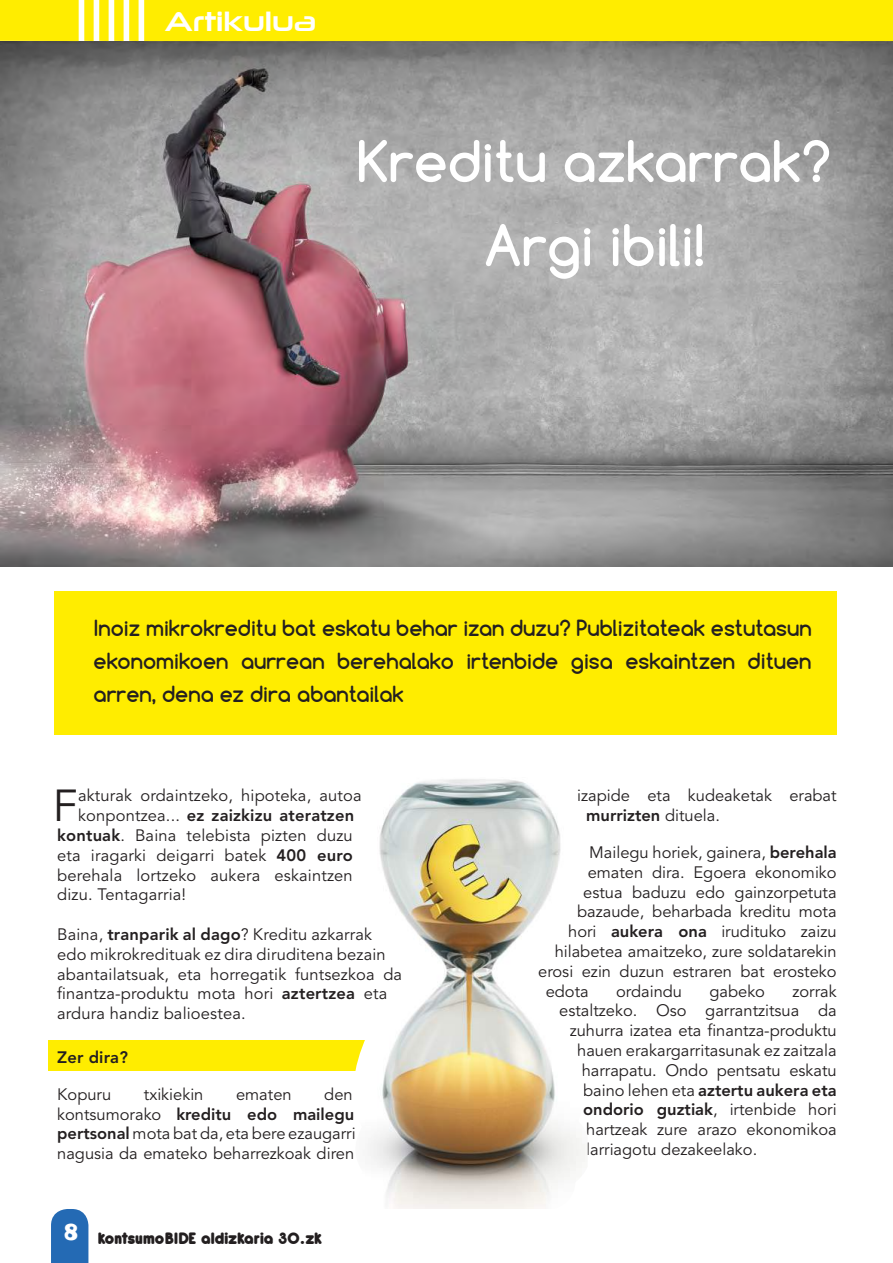
<style>
.page{position:relative;width:893px;height:1263px;background:#fff}
.page>*{position:absolute;margin:0;border:0;box-sizing:border-box;transform-origin:0 0}
.t1{font:700 54px/84px "Comfortaa";color:#fff;text-align:center}
.t2{font:44.4px "Avenir LT Std";color:#231f20}
.t3{font:27px "Neuropolitical Rg";color:#fff}
.t4{font:700 27px "Berlin Sans FB Demi";color:#fff}
.t5{font:700 21px/33px "Comfortaa";color:#231f20;text-align:justify}
.t6{font:800 18px "Antipasto";letter-spacing:-.03em;color:#231f20}
.t7{font:16.5px/19.8px "Avenir LT Std";color:#231f20}
.t8{font:800 16.5px "Avenir LT Std";color:#231f20}
.s1{font-weight:400}
.s2{font-weight:800}
</style>
<div class="page">
<img style="left:0;top:41px;width:893px;height:525px">
<div style="left:49px;top:1040px;width:370px;height:30px;background:#ffed00"></div>
<div style="left:0;top:0;width:893px;height:41px;background:#ffed00"></div>
<div style="left:51px;top:1209px;width:37px;height:54px;background:#246ab4"></div>
<div style="left:54px;top:591px;width:783px;height:143px;background:#ffed00"></div>
<img style="left:354px;top:779px;width:231px;height:430px">
<h3 class="t3" style="left:165px;top:4px;width:153px">Artikulua</h3>
<h1 class="t1" style="left:357px;top:119px;width:476px">Kreditu azkarrak?<br>Argi ibili!</h1>
<p class="t5" style="left:94px;top:611px;width:719px">Inoiz mikrokreditu bat eskatu behar izan duzu? Publizitateak estutasun ekonomikoen aurrean berehalako irtenbide gisa eskaintzen dituen arren, dena ez dira abantailak</p>
<h2 class="t2" style="left:53px;top:780px;width:26px">F</h2>
<p class="t7" style="left:78px;top:786px;width:285px">akturak ordaintzeko, hipoteka, autoa</p>
<p class="t8" style="left:78px;top:806px;width:278px"><span class="s1">konpontzea...</span> ez zaizkizu ateratzen</p>
<p class="t7" style="left:57px;top:826px;width:297px"><span class="s2">kontuak</span>. Baina telebista pizten duzu</p>
<p class="t7" style="left:57px;top:846px;width:297px">eta iragarki deigarri batek <span class="s2">400 euro</span></p>
<p class="t7" style="left:57px;top:865px;width:297px">berehala lortzeko aukera eskaintzen</p>
<p class="t7" style="left:57px;top:885px;width:130px">dizu. Tentagarria!</p>
<p class="t7" style="left:57px;top:925px;width:346px">Baina, <span class="s2">tranparik al dago</span>? Kreditu azkarrak edo mikrokredituak ez dira diruditena bezain abantailatsuak, eta horregatik funtsezkoa da finantza-produktu mota hori <span class="s2">aztertzea</span> eta ardura handiz balioestea.</p>
<p class="t8" style="left:57px;top:1047px;width:72px">Zer dira?</p>
<p class="t7" style="left:57px;top:1085px;width:56px">Kopuru</p>
<p class="t7" style="left:144px;top:1085px;width:61px">txikiekin</p>
<p class="t7" style="left:236px;top:1085px;width:57px">ematen</p>
<p class="t7" style="left:57px;top:1085px;width:300px;text-indent:267px">den kontsumorako <span class="s2">kreditu edo mailegu pertsonal</span> mota bat da, eta bere ezaugarri nagusia da emateko beharrezkoak diren</p>
<h3 class="t4" style="left:65px;top:1215px;width:15px">8</h3>
<p class="t6" style="left:98px;top:1226px;width:226px">kontsumoBIDE aldizkaria 30.zk</p>
<p class="t7" style="left:586px;top:786px;width:252px;text-indent:-9px">izapide eta kudeaketak erabat <span class="s2">murrizten</span> dituela.</p>
<p class="t7" style="left:589px;top:843px;width:249px">Mailegu horiek, gainera, <span class="s2">berehala</span></p>
<p class="t7" style="left:588px;top:863px;width:251px">ematen dira. Egoera ekonomiko</p>
<p class="t7" style="left:583px;top:882px;width:255px">estua baduzu edo gainzorpetuta</p>
<p class="t7" style="left:577px;top:902px;width:261px">bazaude, beharbada kreditu mota</p>
<p class="t7" style="left:568px;top:922px;width:270px">hori <span class="s2">aukera ona</span> irudituko zaizu</p>
<p class="t7" style="left:555px;top:942px;width:283px">hilabetea amaitzeko, zure soldatarekin</p>
<p class="t7" style="left:538px;top:962px;width:300px">erosi ezin duzun estraren bat erosteko</p>
<p class="t7" style="left:546px;top:981px;width:45px">edota</p>
<p class="t7" style="left:616px;top:981px;width:68px">ordaindu</p>
<p class="t7" style="left:709px;top:981px;width:57px">gabeko</p>
<p class="t7" style="left:792px;top:981px;width:46px">zorrak</p>
<p class="t7" style="left:559px;top:1001px;width:279px">estaltzeko. Oso garrantzitsua da</p>
<p class="t7" style="left:570px;top:1021px;width:269px">zuhurra izatea eta finantza-produktu</p>
<p class="t7" style="left:577px;top:1041px;width:261px">hauen erakargarritasunak ez zaitzala</p>
<p class="t7" style="left:582px;top:1061px;width:257px">harrapatu. Ondo pentsatu eskatu</p>
<p class="t8" style="left:583px;top:1080px;width:255px"><span class="s1">baino lehen eta</span> aztertu aukera eta</p>
<p class="t8" style="left:583px;top:1100px;width:255px">ondorio guztiak<span class="s1">, irtenbide hori</span></p>
<p class="t7" style="left:586px;top:1120px;width:252px">hartzeak zure arazo ekonomikoa</p>
<p class="t7" style="left:586px;top:1140px;width:173px">larriagotu dezakeelako.</p>
</div>
